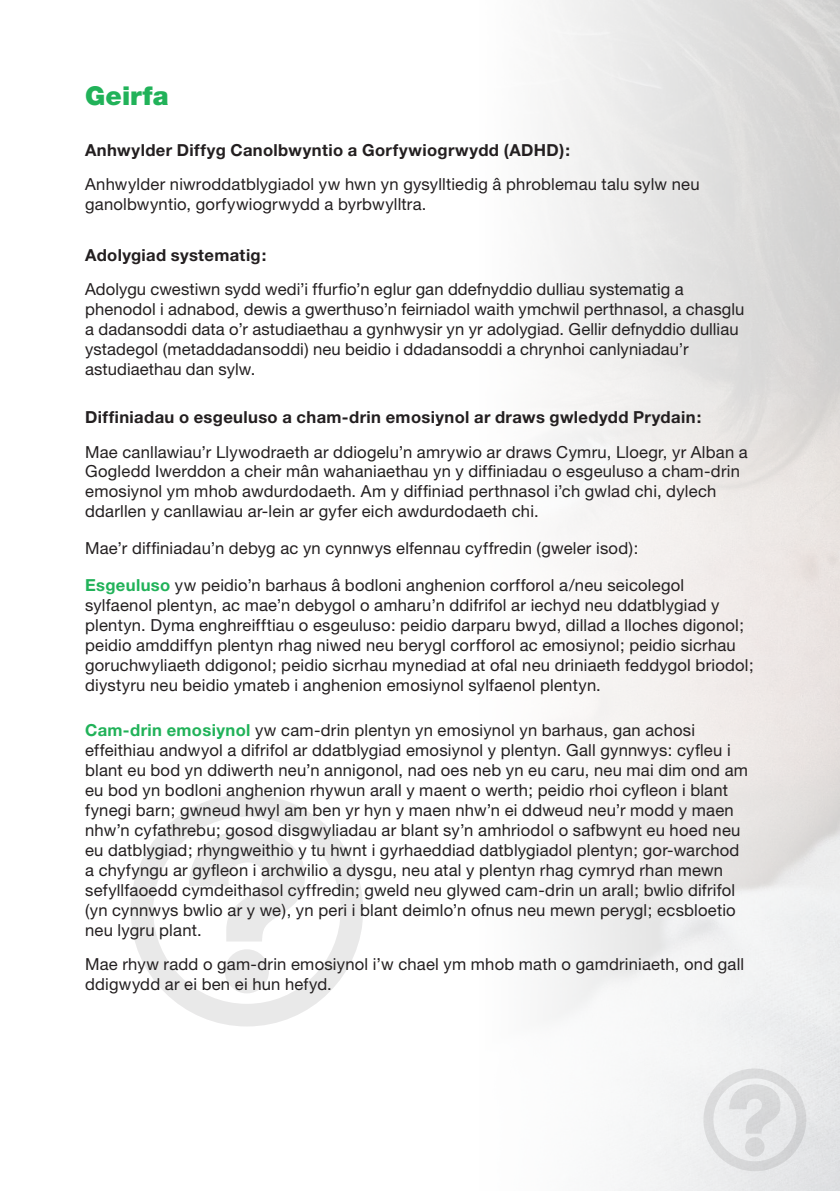
<style>
.page{position:relative;width:840px;height:1191px;background:#fff}
.page>*{position:absolute;margin:0;border:0;box-sizing:border-box;transform-origin:0 0}
.t1{font:900 26px "Helvetica Neue";letter-spacing:.005em;color:#21b259}
.t2{font:16.6px/20px "Helvetica Neue";letter-spacing:.01em;color:#231f20}
.t3{font:700 16.6px "Helvetica Neue";letter-spacing:.02em;color:#231f20}
.s1{font-weight:700;color:#21b259}
</style>
<div class="page">
<svg style="left:548px;top:0;width:291px;height:1191px"></svg>
<svg style="left:728px;top:1084px;width:52px;height:49px;background:#dfe0e1"></svg>
<div style="left:744px;top:1137px;width:20px;height:19px;background:#d6d6d8;border-radius:50%"></div>
<div style="left:703px;top:1068px;width:102px;height:103px;border:10px solid #231f20;border-radius:50%"></div>
<svg style="left:189px;top:830px;width:116px;height:111px"></svg>
<div style="left:225px;top:949px;width:44px;height:44px;background:#e9e9e9;border-radius:50%"></div>
<div style="left:130px;top:794px;width:233px;height:232px;border:23px solid #231f20;border-radius:50%"></div>
<h1 class="t1" style="left:85px;top:80px;width:85px">Geirfa</h1>
<p class="t3" style="left:85px;top:140px;width:486px">Anhwylder Diffyg Canolbwyntio a Gorfywiogrwydd (ADHD):</p>
<p class="t2" style="left:85px;top:174px;width:615px">Anhwylder niwroddatblygiadol yw hwn yn gysylltiedig â phroblemau talu sylw neu ganolbwyntio, gorfywiogrwydd a byrbwylltra.</p>
<p class="t3" style="left:85px;top:245px;width:183px">Adolygiad systematig:</p>
<p class="t2" style="left:85px;top:279px;width:660px">Adolygu cwestiwn sydd wedi’i ffurfio’n eglur gan ddefnyddio dulliau systematig a phenodol i adnabod, dewis a gwerthuso’n feirniadol waith ymchwil perthnasol, a chasglu a dadansoddi data o’r astudiaethau a gynhwysir yn yr adolygiad. Gellir defnyddio dulliau ystadegol (metaddadansoddi) neu beidio i ddadansoddi a chrynhoi canlyniadau’r astudiaethau dan sylw.</p>
<p class="t3" style="left:85px;top:407px;width:617px">Diffiniadau o esgeuluso a cham-drin emosiynol ar draws gwledydd Prydain:</p>
<p class="t2" style="left:85px;top:441px;width:663px">Mae canllawiau’r Llywodraeth ar ddiogelu’n amrywio ar draws Cymru, Lloegr, yr Alban a Gogledd Iwerddon a cheir mân wahaniaethau yn y diffiniadau o esgeuluso a cham-drin emosiynol ym mhob awdurdodaeth. Am y diffiniad perthnasol i’ch gwlad chi, dylech ddarllen y canllawiau ar-lein ar gyfer eich awdurdodaeth chi.</p>
<p class="t2" style="left:85px;top:538px;width:554px">Mae’r diffiniadau’n debyg ac yn cynnwys elfennau cyffredin (gweler isod):</p>
<p class="t2" style="left:85px;top:575px;width:670px"><span class="s1">Esgeuluso</span> yw peidio’n barhaus â bodloni anghenion corfforol a/neu seicolegol sylfaenol plentyn, ac mae’n debygol o amharu’n ddifrifol ar iechyd neu ddatblygiad y plentyn. Dyma enghreifftiau o esgeuluso: peidio darparu bwyd, dillad a lloches digonol; peidio amddiffyn plentyn rhag niwed neu berygl corfforol ac emosiynol; peidio sicrhau goruchwyliaeth ddigonol; peidio sicrhau mynediad at ofal neu driniaeth feddygol briodol; diystyru neu beidio ymateb i anghenion emosiynol sylfaenol plentyn.</p>
<p class="t2" style="left:85px;top:720px;width:664px"><span class="s1">Cam-drin emosiynol</span> yw cam-drin plentyn yn emosiynol yn barhaus, gan achosi effeithiau andwyol a difrifol ar ddatblygiad emosiynol y plentyn. Gall gynnwys: cyfleu i blant eu bod yn ddiwerth neu’n annigonol, nad oes neb yn eu caru, neu mai dim ond am eu bod yn bodloni anghenion rhywun arall y maent o werth; peidio rhoi cyfleon i blant fynegi barn; gwneud hwyl am ben yr hyn y maen nhw’n ei ddweud neu’r modd y maen nhw’n cyfathrebu; gosod disgwyliadau ar blant sy’n amhriodol o safbwynt eu hoed neu eu datblygiad; rhyngweithio y tu hwnt i gyrhaeddiad datblygiadol plentyn; gor-warchod a chyfyngu ar gyfleon i archwilio a dysgu, neu atal y plentyn rhag cymryd rhan mewn sefyllfaoedd cymdeithasol cyffredin; gweld neu glywed cam-drin un arall; bwlio difrifol (yn cynnwys bwlio ar y we), yn peri i blant deimlo’n ofnus neu mewn perygl; ecsbloetio neu lygru plant.</p>
<p class="t2" style="left:85px;top:953px;width:660px">Mae rhyw radd o gam-drin emosiynol i’w chael ym mhob math o gamdriniaeth, ond gall ddigwydd ar ei ben ei hun hefyd.</p>
</div>
